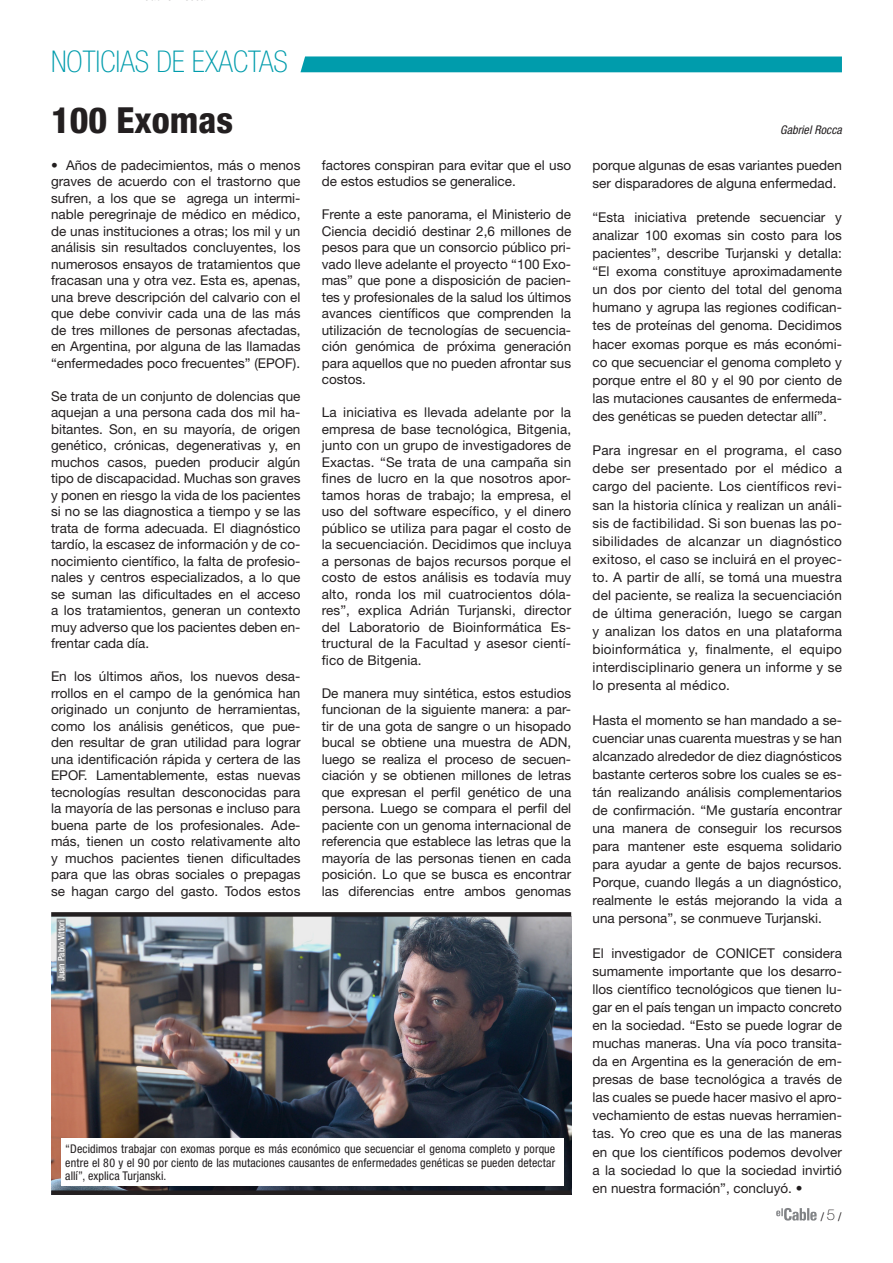
<style>
.page{position:relative;width:893px;height:1263px;background:#fff}
.page>*{position:absolute;margin:0;border:0;box-sizing:border-box;transform-origin:0 0}
.TITULO_INT{font:800 condensed 36px "Helvetica Neue";color:#231f20}
.t1{font:100 condensed 30px "Helvetica Neue";color:#009cac}
.TXT_notas{font:13.5px/16.5px "Helvetica Neue";color:#231f20;text-align:justify}
.epigrafe{font:condensed 12px/13.5px "Helvetica Neue";letter-spacing:.01em;color:#231f20;text-align:justify}
.AUTOR{font:italic condensed 12px "Helvetica Neue";letter-spacing:.005em;color:#231f20}
.FOTO{font:500 condensed 9px "Helvetica Neue";color:#fff}
.s1{font-weight:100;font-stretch:normal;font-size:15px}
</style>
<div class="page">
<svg style="left:776px;top:1208px;width:41px;height:12px"></svg>
<div style="left:300px;top:56px;width:542px;height:16px;background:#009cac"></div>
<img style="left:51px;top:917px;width:520px;height:273px">
<div style="left:51px;top:1190px;width:520px;height:5px;background:#231f20"></div>
<div style="left:51px;top:912px;width:520px;height:5px;background:#231f20"></div>
<div style="left:61px;top:1138px;width:503px;height:48px;background:#fff"></div>
<div style="left:57px;top:918px;width:9px;height:63px;background:#808285"></div>
<p class="t1" style="left:51px;top:45px;width:238px">NOTICIAS DE EXACTAS</p>
<p class="TITULO_INT" style="left:51px;top:98px;width:184px">100 Exomas</p>
<p class="TXT_notas" style="left:51px;top:156px;width:251px">• Años de padecimientos, más o menos graves de acuerdo con el trastorno que sufren, a los que se agrega un intermi&shy;nable peregrinaje de médico en médico, de unas instituciones a otras; los mil y un análisis sin resultados concluyentes, los numerosos ensayos de tratamientos que fracasan una y otra vez. Esta es, apenas, una breve descripción del calvario con el que debe convivir cada una de las más de tres millones de personas afectadas, en Argentina, por alguna de las llamadas “enfermedades poco frecuentes” (EPOF).</p>
<p class="TXT_notas" style="left:51px;top:387px;width:251px">Se trata de un conjunto de dolencias que aquejan a una persona cada dos mil ha&shy;bitantes. Son, en su mayoría, de origen genético, crónicas, degenerativas y, en muchos casos, pueden producir algún tipo de discapacidad. Muchas son graves y ponen en riesgo la vida de los pacientes si no se las diagnostica a tiempo y se las trata de forma adecuada. El diagnóstico tardío, la escasez de información y de co&shy;nocimiento científico, la falta de profesio&shy;nales y centros especializados, a lo que se suman las dificultades en el acceso a los tratamientos, generan un contexto muy adverso que los pacientes deben en&shy;frentar cada día.</p>
<p class="TXT_notas" style="left:51px;top:668px;width:251px">En los últimos años, los nuevos desa&shy;rrollos en el campo de la genómica han originado un conjunto de herramientas, como los análisis genéticos, que pue&shy;den resultar de gran utilidad para lograr una identificación rápida y certera de las EPOF. Lamentablemente, estas nuevas tecnologías resultan desconocidas para la mayoría de las personas e incluso para buena parte de los profesionales. Ade&shy;más, tienen un costo relativamente alto y muchos pacientes tienen dificultades para que las obras sociales o prepagas se hagan cargo del gasto. Todos estos</p>
<p class="FOTO" style="left:56px;top:980px;width:62px;rotate:-90deg">Juan Pablo Vittori</p>
<p class="TXT_notas" style="left:322px;top:156px;width:251px">factores conspiran para evitar que el uso de estos estudios se generalice.</p>
<p class="TXT_notas" style="left:322px;top:206px;width:251px">Frente a este panorama, el Ministerio de Ciencia decidió destinar 2,6 millones de pesos para que un consorcio público pri&shy;vado lleve adelante el proyecto “100 Exo&shy;mas” que pone a disposición de pacien&shy;tes y profesionales de la salud los últimos avances científicos que comprenden la utilización de tecnologías de secuencia&shy;ción genómica de próxima generación para aquellos que no pueden afrontar sus costos.</p>
<p class="TXT_notas" style="left:322px;top:404px;width:251px">La iniciativa es llevada adelante por la empresa de base tecnológica, Bitgenia, junto con un grupo de investigadores de Exactas. “Se trata de una campaña sin fines de lucro en la que nosotros apor&shy;tamos horas de trabajo; la empresa, el uso del software específico, y el dinero público se utiliza para pagar el costo de la secuenciación. Decidimos que incluya a personas de bajos recursos porque el costo de estos análisis es todavía muy alto, ronda los mil cuatrocientos dóla&shy;res”, explica Adrián Turjanski, director del Laboratorio de Bioinformática Es&shy;tructural de la Facultad y asesor cientí&shy;fico de Bitgenia.</p>
<p class="TXT_notas" style="left:322px;top:684px;width:251px">De manera muy sintética, estos estudios funcionan de la siguiente manera: a par&shy;tir de una gota de sangre o un hisopado bucal se obtiene una muestra de ADN, luego se realiza el proceso de secuen&shy;ciación y se obtienen millones de letras que expresan el perfil genético de una persona. Luego se compara el perfil del paciente con un genoma internacional de referencia que establece las letras que la mayoría de las personas tienen en cada posición. Lo que se busca es encontrar las diferencias entre ambos genomas</p>
<p class="epigrafe" style="left:65px;top:1142px;width:491px">“Decidimos trabajar con exomas porque es más económico que secuenciar el genoma completo y porque entre el 80 y el 90 por ciento de las mutaciones causantes de enfermedades genéticas se pueden detectar allí”, explica Turjanski.</p>
<p class="AUTOR" style="left:780px;top:123px;width:63px">Gabriel Rocca</p>
<p class="TXT_notas" style="left:592px;top:156px;width:251px;line-height:18px">porque algunas de esas variantes pueden ser disparadores de alguna enfermedad.</p>
<p class="TXT_notas" style="left:592px;top:208px;width:251px;line-height:18px">“Esta iniciativa pretende secuenciar y analizar 100 exomas sin costo para los pacientes”, describe Turjanski y detalla: “El exoma constituye aproximadamente un dos por ciento del total del genoma humano y agrupa las regiones codifican&shy;tes de proteínas del genoma. Decidimos hacer exomas porque es más económi&shy;co que secuenciar el genoma completo y porque entre el 80 y el 90 por ciento de las mutaciones causantes de enfermeda&shy;des genéticas se pueden detectar allí”.</p>
<p class="TXT_notas" style="left:592px;top:441px;width:251px;line-height:18px">Para ingresar en el programa, el caso debe ser presentado por el médico a cargo del paciente. Los científicos revi&shy;san la historia clínica y realizan un análi&shy;sis de factibilidad. Si son buenas las po&shy;sibilidades de alcanzar un diagnóstico exitoso, el caso se incluirá en el proyec&shy;to. A partir de allí, se tomá una muestra del paciente, se realiza la secuenciación de última generación, luego se cargan y analizan los datos en una plataforma bioinformática y, finalmente, el equipo interdisciplinario genera un informe y se lo presenta al médico.</p>
<p class="TXT_notas" style="left:592px;top:711px;width:251px;line-height:18px">Hasta el momento se han mandado a se&shy;cuenciar unas cuarenta muestras y se han alcanzado alrededor de diez diagnósticos bastante certeros sobre los cuales se es&shy;tán realizando análisis complementarios de confirmación. “Me gustaría encontrar una manera de conseguir los recursos para mantener este esquema solidario para ayudar a gente de bajos recursos.<br>Porque, cuando llegás a un diagnóstico, realmente le estás mejorando la vida a una persona”, se conmueve Turjanski.</p>
<p class="TXT_notas" style="left:592px;top:944px;width:251px;line-height:18px">El investigador de CONICET considera sumamente importante que los desarro&shy;llos científico tecnológicos que tienen lu&shy;gar en el país tengan un impacto concreto en la sociedad. “Esto se puede lograr de muchas maneras. Una vía poco transita&shy;da en Argentina es la generación de em&shy;presas de base tecnológica a través de las cuales se puede hacer masivo el apro&shy;vechamiento de estas nuevas herramien&shy;tas. Yo creo que es una de las maneras en que los científicos podemos devolver a la sociedad lo que la sociedad invirtió en nuestra formación”, concluyó. •</p>
<p class="epigrafe" style="left:821px;top:1210px;width:22px">/ <span class="s1">5</span>/</p>
</div>
